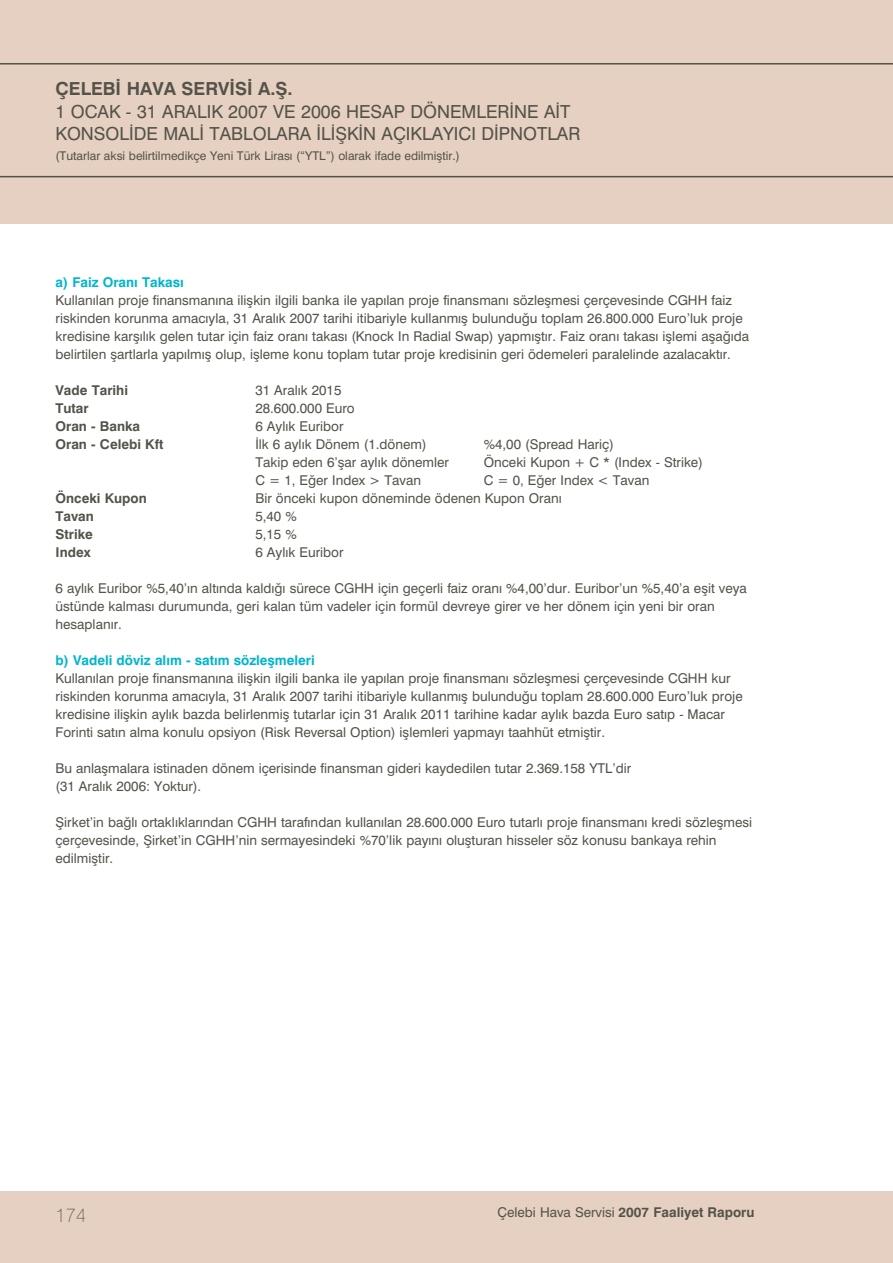
<style>
.page{position:relative;width:893px;height:1263px;background:#fff}
.page>*{position:absolute;margin:0;border:0;box-sizing:border-box;transform-origin:0 0}
.t1{font:100 19.5px "Swiss 721 BT";color:#53534a}
.t2{font:18px/22.5px "Swiss 721 BT";color:#53534a}
.t3{font:700 18px "Swiss 721 BT";color:#53534a}
.t4{font:13.5px/18px "Swiss 721 BT";color:#53534a}
.t5{font:700 13.5px "Swiss 721 BT";color:#53534a}
.t6{font:700 13.5px "Swiss 721 BT";color:#00b5cc}
.t7{font:12px "Swiss 721 BT";color:#53534a}
.s1{font-weight:400}
</style>
<div class="page">
<div style="left:0;top:0;width:893px;height:223px;background:#e6d0c1"></div>
<div style="left:0;top:1192px;width:893px;height:71px;background:#e6d0c1"></div>
<hr style="left:0;top:63px;width:893px;height:2px;background:#53534a">
<hr style="left:0;top:176px;width:893px;height:1px;background:#53534a">
<h2 class="t3" style="left:56px;top:82px;width:239px">ÇELEB‹ HAVA SERV‹S‹ A.fi.</h2>
<h2 class="t2" style="left:56px;top:102px;width:526px">1 OCAK - 31 ARALIK 2007 VE 2006 HESAP DÖNEMLER‹NE A‹T<br>KONSOL‹DE MAL‹ TABLOLARA ‹L‹fiK‹N AÇIKLAYICI D‹PNOTLAR</h2>
<p class="t7" style="left:56px;top:152px;width:406px">(Tutarlar aksi belirtilmedikçe Yeni Türk Liras› (“YTL”) olarak ifade edilmifltir.)</p>
<p class="t6" style="left:56px;top:277px;width:130px">a) Faiz Oran› Takas›</p>
<p class="t4" style="left:56px;top:293px;width:695px">Kullan›lan proje finansman›na iliflkin ilgili banka ile yap›lan proje finansman› sözleflmesi çerçevesinde CGHH faiz riskinden korunma amac›yla, 31 Aral›k 2007 tarihi itibariyle kullanm›fl bulundu¤u toplam 26.800.000 Euro’luk proje kredisine karfl›l›k gelen tutar için faiz oran› takas› (Knock In Radial Swap) yapm›flt›r. Faiz oran› takas› ifllemi afla¤›da belirtilen flartlarla yap›lm›fl olup, iflleme konu toplam tutar proje kredisinin geri ödemeleri paralelinde azalacakt›r.</p>
<p class="t5" style="left:56px;top:385px;width:74px">Vade Tarihi</p>
<p class="t4" style="left:255px;top:383px;width:88px">31 Aral›k 2015</p>
<p class="t5" style="left:56px;top:403px;width:35px">Tutar</p>
<p class="t4" style="left:255px;top:401px;width:101px">28.600.000 Euro</p>
<p class="t5" style="left:56px;top:421px;width:86px">Oran - Banka</p>
<p class="t4" style="left:255px;top:419px;width:90px">6 Ayl›k Euribor</p>
<p class="t5" style="left:56px;top:439px;width:109px">Oran - Celebi Kft</p>
<p class="t4" style="left:255px;top:437px;width:173px">‹lk 6 ayl›k Dönem (1.dönem)</p>
<p class="t4" style="left:484px;top:437px;width:132px">%4,00 (Spread Hariç)</p>
<p class="t4" style="left:255px;top:455px;width:195px">Takip eden 6’flar ayl›k dönemler</p>
<p class="t4" style="left:484px;top:455px;width:221px">Önceki Kupon + C * (Index - Strike)</p>
<p class="t4" style="left:255px;top:473px;width:167px">C = 1, E¤er Index &gt; Tavan</p>
<p class="t4" style="left:484px;top:473px;width:167px">C = 0, E¤er Index &lt; Tavan</p>
<p class="t5" style="left:56px;top:493px;width:93px">Önceki Kupon</p>
<p class="t4" style="left:255px;top:491px;width:308px">Bir önceki kupon döneminde ödenen Kupon Oran›</p>
<p class="t5" style="left:56px;top:511px;width:40px">Tavan</p>
<p class="t4" style="left:255px;top:509px;width:43px">5,40 %</p>
<p class="t5" style="left:56px;top:529px;width:39px">Strike</p>
<p class="t4" style="left:255px;top:527px;width:43px">5,15 %</p>
<p class="t5" style="left:56px;top:547px;width:37px">Index</p>
<p class="t4" style="left:255px;top:545px;width:90px">6 Ayl›k Euribor</p>
<p class="t4" style="left:56px;top:581px;width:693px">6 ayl›k Euribor %5,40’›n alt›nda kald›¤› sürece CGHH için geçerli faiz oran› %4,00’dur. Euribor’un %5,40’a eflit veya üstünde kalmas› durumunda, geri kalan tüm vadeler için formül devreye girer ve her dönem için yeni bir oran hesaplan›r.</p>
<p class="t6" style="left:56px;top:655px;width:261px">b) Vadeli döviz al›m - sat›m sözleflmeleri</p>
<p class="t4" style="left:56px;top:671px;width:689px">Kullan›lan proje finansman›na iliflkin ilgili banka ile yap›lan proje finansman› sözleflmesi çerçevesinde CGHH kur riskinden korunma amac›yla, 31 Aral›k 2007 tarihi itibariyle kullanm›fl bulundu¤u toplam 28.600.000 Euro’luk proje kredisine iliflkin ayl›k bazda belirlenmifl tutarlar için 31 Aral›k 2011 tarihine kadar ayl›k bazda Euro sat›p - Macar Forinti sat›n alma konulu opsiyon (Risk Reversal Option) ifllemleri yapmay› taahhüt etmifltir.</p>
<p class="t4" style="left:56px;top:761px;width:577px">Bu anlaflmalara istinaden dönem içerisinde finansman gideri kaydedilen tutar 2.369.158 YTL’dir (31 Aral›k 2006: Yoktur).</p>
<p class="t4" style="left:56px;top:815px;width:698px">fiirket’in ba¤l› ortakl›klar›ndan CGHH taraf›ndan kullan›lan 28.600.000 Euro tutarl› proje finansman› kredi sözleflmesi çerçevesinde, fiirket’in CGHH’nin sermayesindeki %70’lik pay›n› oluflturan hisseler söz konusu bankaya rehin edilmifltir.</p>
<h1 class="t1" style="left:56px;top:1208px;width:32px">174</h1>
<p class="t5" style="left:497px;top:1207px;width:258px"><span class="s1">Çelebi Hava Servisi</span> 2007 Faaliyet Raporu</p>
</div>
